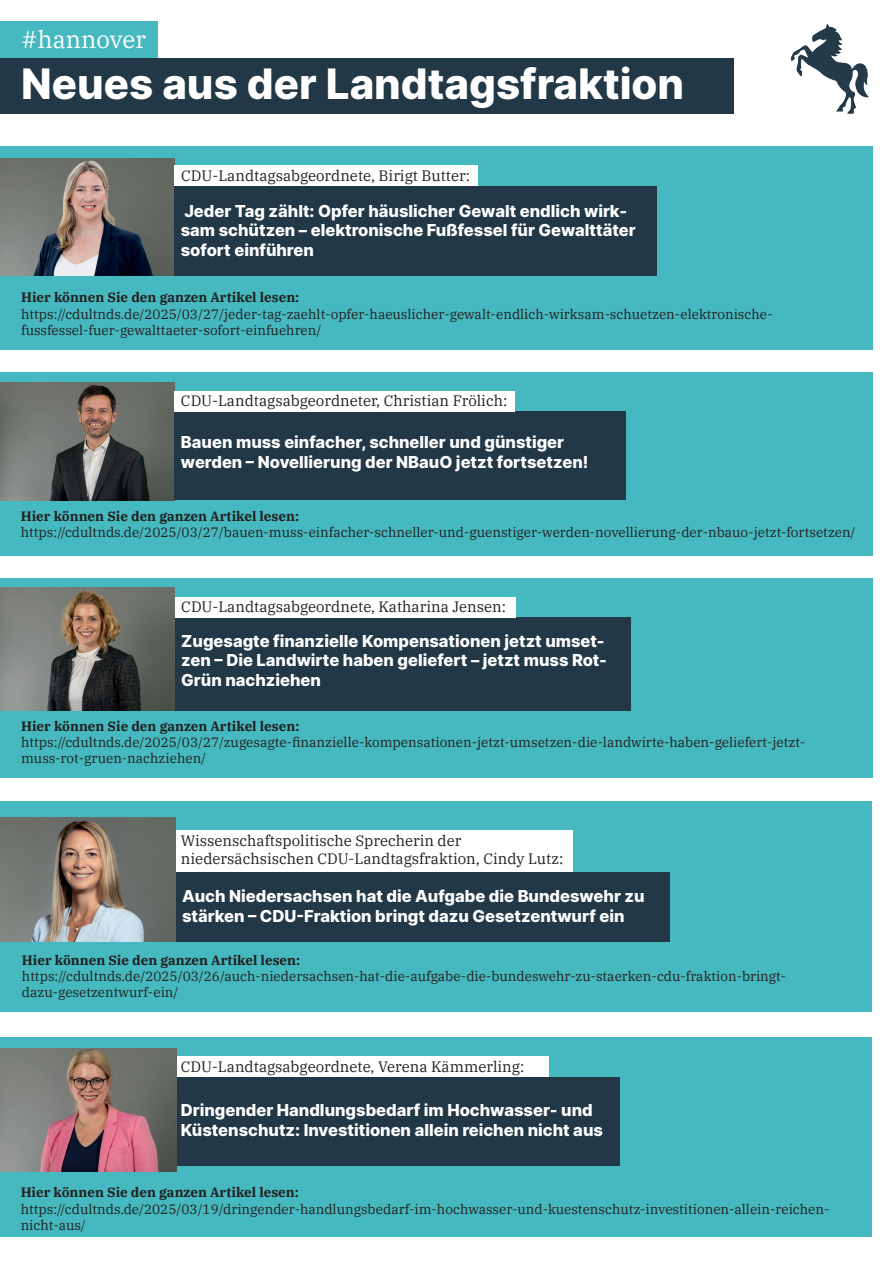
<style>
.page{position:relative;width:893px;height:1263px;background:#fff}
.page>*{position:absolute;margin:0;border:0;box-sizing:border-box;transform-origin:0 0}
.t1{font:800 42px "Inter";color:#fff}
.t2{font:24px "IBM Plex Serif";color:#fff}
.t3{font:800 16.5px/19.8px "Inter";color:#fff}
.t4{font:15px/18px "IBM Plex Serif";color:#231f20}
.t5{font:13.5px/16.2px "IBM Plex Serif";color:#231f20}
.t6{font:700 13.5px "IBM Plex Serif";color:#231f20}
</style>
<div class="page">
<div style="left:0;top:1037px;width:872px;height:199px;background:#46b9c0"></div>
<div style="left:174px;top:1056px;width:375px;height:21px;background:#fff"></div>
<div style="left:0;top:58px;width:733px;height:56px;background:#223847"></div>
<div style="left:0;top:21px;width:157px;height:37px;background:#46b9c0"></div>
<img style="left:790px;top:24px;width:79px;height:90px">
<div style="left:174px;top:1077px;width:446px;height:88px;background:#223847"></div>
<div style="left:0;top:372px;width:872px;height:183px;background:#46b9c0"></div>
<img style="left:0;top:382px;width:174px;height:118px">
<div style="left:174px;top:412px;width:452px;height:88px;background:#223847"></div>
<div style="left:174px;top:391px;width:341px;height:21px;background:#fff"></div>
<div style="left:0;top:146px;width:873px;height:204px;background:#46b9c0"></div>
<img style="left:0;top:159px;width:175px;height:116px">
<div style="left:175px;top:186px;width:482px;height:89px;background:#223847"></div>
<div style="left:174px;top:166px;width:304px;height:20px;background:#fff"></div>
<div style="left:0;top:801px;width:872px;height:211px;background:#46b9c0"></div>
<div style="left:176px;top:872px;width:494px;height:69px;background:#223847"></div>
<div style="left:176px;top:830px;width:396px;height:42px;background:#fff"></div>
<div style="left:0;top:578px;width:872px;height:199px;background:#46b9c0"></div>
<div style="left:175px;top:617px;width:455px;height:94px;background:#223847"></div>
<div style="left:175px;top:597px;width:341px;height:20px;background:#fff"></div>
<img style="left:0;top:587px;width:175px;height:124px">
<img style="left:0;top:818px;width:176px;height:123px">
<img style="left:0;top:1048px;width:176px;height:123px">
<h2 class="t2" style="left:21px;top:21px;width:126px">#hannover</h2>
<h1 class="t1" style="left:21px;top:51px;width:665px">Neues aus der Landtagsfraktion</h1>
<p class="t4" style="left:181px;top:165px;width:291px">CDU-Landtagsabgeordnete, Birigt Butter:</p>
<p class="t3" style="left:181px;top:200px;width:456px">Jeder Tag zählt: Opfer häuslicher Gewalt endlich wirk&shy;sam schützen – elektronische Fußfessel für Gewalttäter sofort einführen</p>
<p class="t6" style="left:21px;top:287px;width:280px">Hier können Sie den ganzen Artikel lesen:</p>
<p class="t5" style="left:21px;top:304px;width:753px">https://cdultnds.de/2025/03/27/jeder-tag-zaehlt-opfer-haeuslicher-gewalt-endlich-wirksam-schuetzen-elektronische&shy;fussfessel-fuer-gewalttaeter-sofort-einfuehren/</p>
<p class="t4" style="left:181px;top:391px;width:328px">CDU-Landtagsabgeordneter, Christian Frölich:</p>
<p class="t3" style="left:181px;top:431px;width:409px">Bauen muss einfacher, schneller und günstiger werden – Novellierung der NBauO jetzt fortsetzen!</p>
<p class="t6" style="left:21px;top:505px;width:280px">Hier können Sie den ganzen Artikel lesen:</p>
<p class="t5" style="left:21px;top:523px;width:836px">https://cdultnds.de/2025/03/27/bauen-muss-einfacher-schneller-und-guenstiger-werden-novellierung-der-nbauo-jetzt-fortsetzen/</p>
<p class="t4" style="left:181px;top:597px;width:326px">CDU-Landtagsabgeordnete, Katharina Jensen:</p>
<p class="t3" style="left:181px;top:630px;width:427px">Zugesagte finanzielle Kompensationen jetzt umset&shy;zen – Die Landwirte haben geliefert – jetzt muss Rot-<br>Grün nachziehen</p>
<p class="t6" style="left:21px;top:715px;width:280px">Hier können Sie den ganzen Artikel lesen:</p>
<p class="t5" style="left:21px;top:733px;width:786px">https://cdultnds.de/2025/03/27/zugesagte-finanzielle-kompensationen-jetzt-umsetzen-die-landwirte-haben-geliefert-jetzt&shy;muss-rot-gruen-nachziehen/</p>
<p class="t4" style="left:181px;top:830px;width:384px">Wissenschaftspolitische Sprecherin der niedersächsischen CDU-Landtagsfraktion, Cindy Lutz:</p>
<p class="t3" style="left:182px;top:886px;width:464px">Auch Niedersachsen hat die Aufgabe die Bundeswehr zu stärken – CDU-Fraktion bringt dazu Gesetzentwurf ein</p>
<p class="t6" style="left:22px;top:949px;width:280px">Hier können Sie den ganzen Artikel lesen:</p>
<p class="t5" style="left:22px;top:967px;width:766px">https://cdultnds.de/2025/03/26/auch-niedersachsen-hat-die-aufgabe-die-bundeswehr-zu-staerken-cdu-fraktion-bringt&shy;dazu-gesetzentwurf-ein/</p>
<p class="t4" style="left:181px;top:1056px;width:345px">CDU-Landtagsabgeordnete, Verena Kämmerling:</p>
<p class="t3" style="left:181px;top:1099px;width:424px">Dringender Handlungsbedarf im Hochwasser- und<br>Küstenschutz: Investitionen allein reichen nicht aus</p>
<p class="t6" style="left:21px;top:1182px;width:280px">Hier können Sie den ganzen Artikel lesen:</p>
<p class="t5" style="left:21px;top:1199px;width:810px">https://cdultnds.de/2025/03/19/dringender-handlungsbedarf-im-hochwasser-und-kuestenschutz-investitionen-allein-reichen&shy;nicht-aus/</p>
</div>
